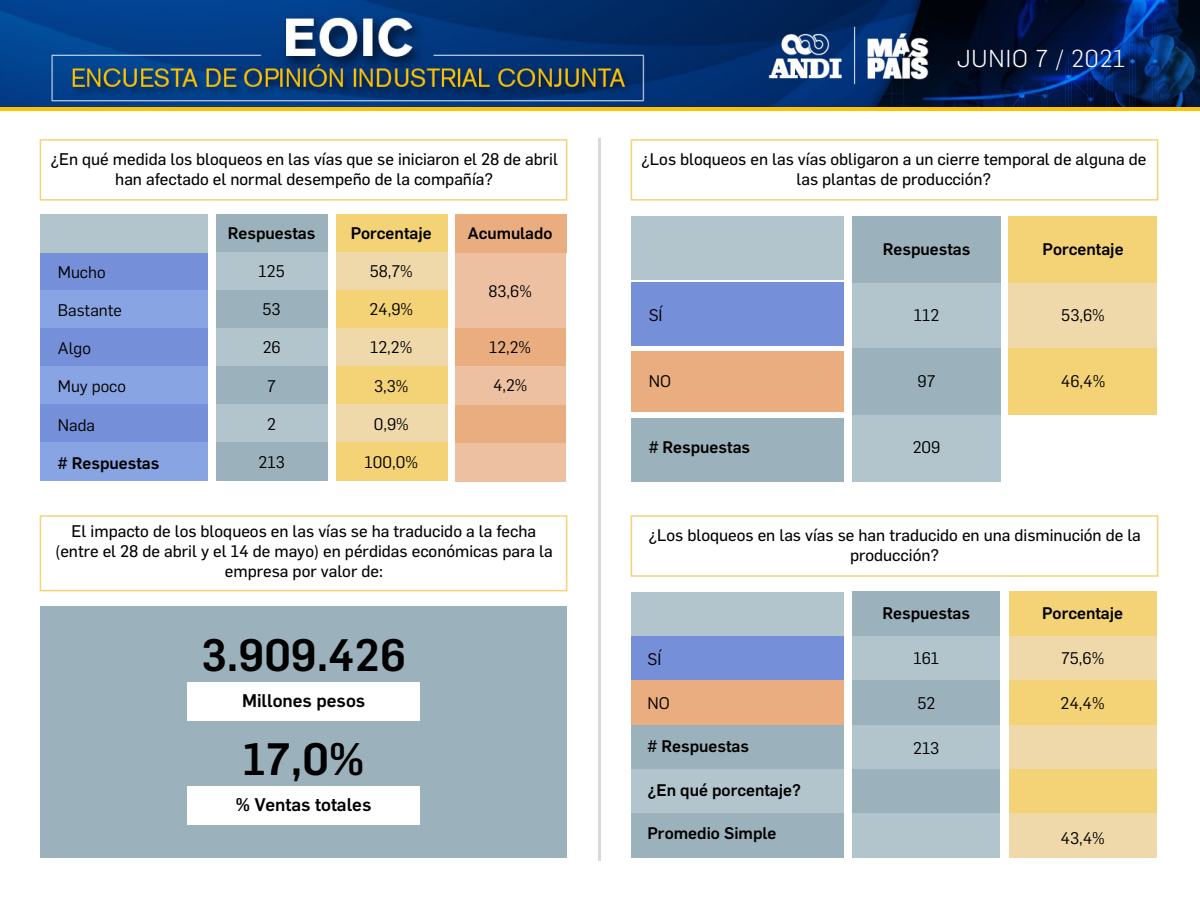
<style>
.page{position:relative;width:1200px;height:918px;background:#fff}
.page>*{position:absolute;margin:0;border:0;box-sizing:border-box;transform-origin:0 0}
.t1{font:500 44.55px "Flama";color:#000}
.t2{font:300 24px "Flama";letter-spacing:.04em;color:#fff}
.t3{font:500 18px "Flama";color:#000}
.t4{font:16.5px/19.8px "Flama Basic";color:#000;text-align:center}
.t5{font:500 16.5px "Flama";color:#000}
.t6{font:16.5px "Flama";color:#000}
.t7{font:16.35px "Flama";color:#000}
.t8{font:500 16.35px "Flama";color:#000}
</style>
<div class="page">
<div style="left:631px;top:636px;width:213px;height:45px;background:#758fd8"></div>
<div style="left:631px;top:680px;width:213px;height:45px;background:#eaad7f"></div>
<div style="left:631px;top:725px;width:213px;height:44px;background:#9bb2bc"></div>
<div style="left:631px;top:769px;width:213px;height:45px;background:#b2c5cc"></div>
<div style="left:631px;top:814px;width:213px;height:44px;background:#9bb2bc"></div>
<div style="left:40px;top:606px;width:527px;height:252px;background:#9bb2bc"></div>
<img style="left:0;top:0;width:1199px;height:107px">
<hr style="left:0;top:107px;width:1199px;height:3px;background:#fec103">
<div style="left:40px;top:139px;width:527px;height:62px;border:2px solid #f4d376"></div>
<div style="left:216px;top:214px;width:112px;height:38px;background:#9bb2bc"></div>
<div style="left:216px;top:252px;width:112px;height:39px;background:#b2c5cc"></div>
<div style="left:216px;top:290px;width:112px;height:39px;background:#9bb2bc"></div>
<div style="left:216px;top:328px;width:112px;height:39px;background:#b2c5cc"></div>
<div style="left:216px;top:367px;width:112px;height:38px;background:#9bb2bc"></div>
<div style="left:216px;top:405px;width:112px;height:38px;background:#b2c5cc"></div>
<div style="left:216px;top:443px;width:112px;height:38px;background:#9bb2bc"></div>
<div style="left:41px;top:252px;width:167px;height:39px;background:#758fd8"></div>
<div style="left:41px;top:214px;width:167px;height:38px;background:#b2c5cc"></div>
<div style="left:187px;top:682px;width:233px;height:38px;background:#fff"></div>
<div style="left:41px;top:290px;width:167px;height:39px;background:#88a4e2"></div>
<div style="left:41px;top:328px;width:167px;height:39px;background:#758fd8"></div>
<div style="left:41px;top:367px;width:167px;height:38px;background:#88a4e2"></div>
<div style="left:41px;top:405px;width:167px;height:38px;background:#758fd8"></div>
<div style="left:41px;top:443px;width:167px;height:38px;background:#88a4e2"></div>
<div style="left:187px;top:786px;width:233px;height:38px;background:#fff"></div>
<div style="left:336px;top:214px;width:111px;height:38px;background:#f4d376"></div>
<div style="left:336px;top:252px;width:111px;height:39px;background:#efd9ab"></div>
<div style="left:336px;top:290px;width:111px;height:39px;background:#f4d376"></div>
<div style="left:336px;top:328px;width:111px;height:39px;background:#efd9ab"></div>
<div style="left:336px;top:367px;width:111px;height:38px;background:#f4d376"></div>
<div style="left:336px;top:405px;width:111px;height:38px;background:#efd9ab"></div>
<div style="left:336px;top:443px;width:111px;height:38px;background:#f4d376"></div>
<div style="left:455px;top:214px;width:112px;height:38px;background:#eaad7f"></div>
<div style="left:455px;top:253px;width:111px;height:75px;background:#edc0a2"></div>
<div style="left:455px;top:328px;width:111px;height:38px;background:#eaad7f"></div>
<div style="left:455px;top:330px;width:111px;height:38px;background:#eaad7f"></div>
<div style="left:455px;top:405px;width:111px;height:38px;background:#eaad7f"></div>
<div style="left:455px;top:367px;width:111px;height:38px;background:#edc0a2"></div>
<div style="left:455px;top:443px;width:111px;height:38px;background:#edc0a2"></div>
<div style="left:631px;top:139px;width:527px;height:62px;border:2px solid #f4d376"></div>
<div style="left:40px;top:515px;width:527px;height:76px;border:2px solid #f4d376"></div>
<div style="left:631px;top:515px;width:527px;height:62px;border:2px solid #f4d376"></div>
<hr style="left:598px;top:138px;width:2px;height:722px;background:#000">
<div style="left:631px;top:282px;width:213px;height:64px;background:#758fd8"></div>
<div style="left:632px;top:216px;width:212px;height:63px;background:#b2c5cc"></div>
<div style="left:632px;top:593px;width:212px;height:43px;background:#b2c5cc"></div>
<div style="left:631px;top:352px;width:213px;height:60px;background:#eaad7f"></div>
<div style="left:631px;top:418px;width:213px;height:64px;background:#9bb2bc"></div>
<div style="left:852px;top:282px;width:148px;height:67px;background:#b2c5cc"></div>
<div style="left:852px;top:216px;width:148px;height:66px;background:#9bb2bc"></div>
<div style="left:852px;top:349px;width:148px;height:66px;background:#9bb2bc"></div>
<div style="left:852px;top:415px;width:148px;height:67px;background:#b2c5cc"></div>
<div style="left:1008px;top:282px;width:149px;height:67px;background:#efd9ab"></div>
<div style="left:1008px;top:216px;width:149px;height:66px;background:#f4d376"></div>
<div style="left:1008px;top:349px;width:149px;height:66px;background:#f4d376"></div>
<div style="left:1009px;top:592px;width:148px;height:44px;background:#f4d376"></div>
<div style="left:1009px;top:636px;width:148px;height:45px;background:#efd9ab"></div>
<div style="left:1009px;top:680px;width:148px;height:45px;background:#f4d376"></div>
<div style="left:1009px;top:725px;width:148px;height:44px;background:#efd9ab"></div>
<div style="left:1009px;top:769px;width:148px;height:45px;background:#f4d376"></div>
<div style="left:1009px;top:814px;width:148px;height:44px;background:#efd9ab"></div>
<div style="left:853px;top:592px;width:147px;height:44px;background:#9bb2bc"></div>
<div style="left:853px;top:636px;width:147px;height:45px;background:#b2c5cc"></div>
<div style="left:853px;top:680px;width:147px;height:45px;background:#9bb2bc"></div>
<div style="left:853px;top:725px;width:147px;height:44px;background:#b2c5cc"></div>
<div style="left:853px;top:769px;width:147px;height:45px;background:#9bb2bc"></div>
<div style="left:853px;top:814px;width:147px;height:44px;background:#b2c5cc"></div>
<p class="t4" style="left:50px;top:148px;width:509px">¿En qué medida los bloqueos en las vías que se iniciaron el 28 de abril han afectado el normal desempeño de la compañía?</p>
<p class="t5" style="left:228px;top:221px;width:89px">Respuestas</p>
<p class="t6" style="left:259px;top:260px;width:28px">125</p>
<p class="t6" style="left:263px;top:298px;width:20px">53</p>
<p class="t6" style="left:263px;top:336px;width:20px">26</p>
<p class="t6" style="left:267px;top:374px;width:10px">7</p>
<p class="t6" style="left:267px;top:413px;width:10px">2</p>
<p class="t6" style="left:259px;top:451px;width:28px">213</p>
<p class="t5" style="left:351px;top:221px;width:82px">Porcentaje</p>
<p class="t6" style="left:370px;top:260px;width:45px">58,7%</p>
<p class="t6" style="left:369px;top:298px;width:45px">24,9%</p>
<p class="t6" style="left:370px;top:336px;width:44px">12,2%</p>
<p class="t6" style="left:374px;top:374px;width:36px">3,3%</p>
<p class="t6" style="left:374px;top:413px;width:37px">0,9%</p>
<p class="t6" style="left:365px;top:451px;width:55px">100,0%</p>
<p class="t8" style="left:468px;top:222px;width:86px">Acumulado</p>
<p class="t6" style="left:58px;top:260px;width:49px">Mucho</p>
<p class="t6" style="left:58px;top:299px;width:66px">Bastante</p>
<p class="t6" style="left:58px;top:337px;width:34px">Algo</p>
<p class="t6" style="left:58px;top:375px;width:70px">Muy poco</p>
<p class="t6" style="left:58px;top:413px;width:39px">Nada</p>
<p class="t5" style="left:58px;top:451px;width:103px"># Respuestas</p>
<p class="t7" style="left:489px;top:280px;width:45px">83,6%</p>
<p class="t7" style="left:489px;top:336px;width:43px">12,2%</p>
<p class="t7" style="left:493px;top:374px;width:36px">4,2%</p>
<h2 class="t2" style="left:957px;top:43px;width:170px">JUNIO 7 / 2021</h2>
<p class="t4" style="left:641px;top:148px;width:507px">¿Los bloqueos en las vías obligaron a un cierre temporal de alguna de las plantas de producción?</p>
<p class="t5" style="left:883px;top:237px;width:89px">Respuestas</p>
<p class="t5" style="left:1043px;top:237px;width:82px">Porcentaje</p>
<p class="t6" style="left:649px;top:304px;width:15px">SÍ</p>
<p class="t6" style="left:914px;top:304px;width:27px">112</p>
<p class="t6" style="left:1061px;top:304px;width:45px">53,6%</p>
<p class="t6" style="left:649px;top:370px;width:24px">NO</p>
<p class="t6" style="left:918px;top:370px;width:20px">97</p>
<p class="t6" style="left:1061px;top:370px;width:46px">46,4%</p>
<p class="t5" style="left:649px;top:435px;width:103px"># Respuestas</p>
<p class="t6" style="left:913px;top:436px;width:29px">209</p>
<p class="t4" style="left:55px;top:520px;width:499px">El impacto de los bloqueos en las vías se ha traducido a la fecha (entre el 28 de abril y el 14 de mayo) en pérdidas económicas para la empresa por valor de:</p>
<p class="t4" style="left:648px;top:524px;width:494px">¿Los bloqueos en las vías se han traducido en una disminución de la producción?</p>
<h1 class="t1" style="left:201px;top:623px;width:206px">3.909.426</h1>
<p class="t3" style="left:242px;top:687px;width:125px">Millones pesos</p>
<h1 class="t1" style="left:243px;top:727px;width:123px">17,0%</h1>
<p class="t3" style="left:236px;top:791px;width:137px">% Ventas totales</p>
<p class="t6" style="left:648px;top:648px;width:15px">SÍ</p>
<p class="t6" style="left:648px;top:692px;width:24px">NO</p>
<p class="t5" style="left:648px;top:735px;width:103px"># Respuestas</p>
<p class="t5" style="left:648px;top:778px;width:155px">¿En qué porcentaje?</p>
<p class="t5" style="left:648px;top:822px;width:131px">Promedio Simple</p>
<p class="t5" style="left:882px;top:601px;width:89px">Respuestas</p>
<p class="t6" style="left:913px;top:647px;width:27px">161</p>
<p class="t6" style="left:917px;top:692px;width:19px">52</p>
<p class="t6" style="left:913px;top:737px;width:28px">213</p>
<p class="t5" style="left:1042px;top:601px;width:82px">Porcentaje</p>
<p class="t6" style="left:1061px;top:647px;width:45px">75,6%</p>
<p class="t6" style="left:1061px;top:692px;width:46px">24,4%</p>
<p class="t6" style="left:1061px;top:827px;width:46px">43,4%</p>
</div>
